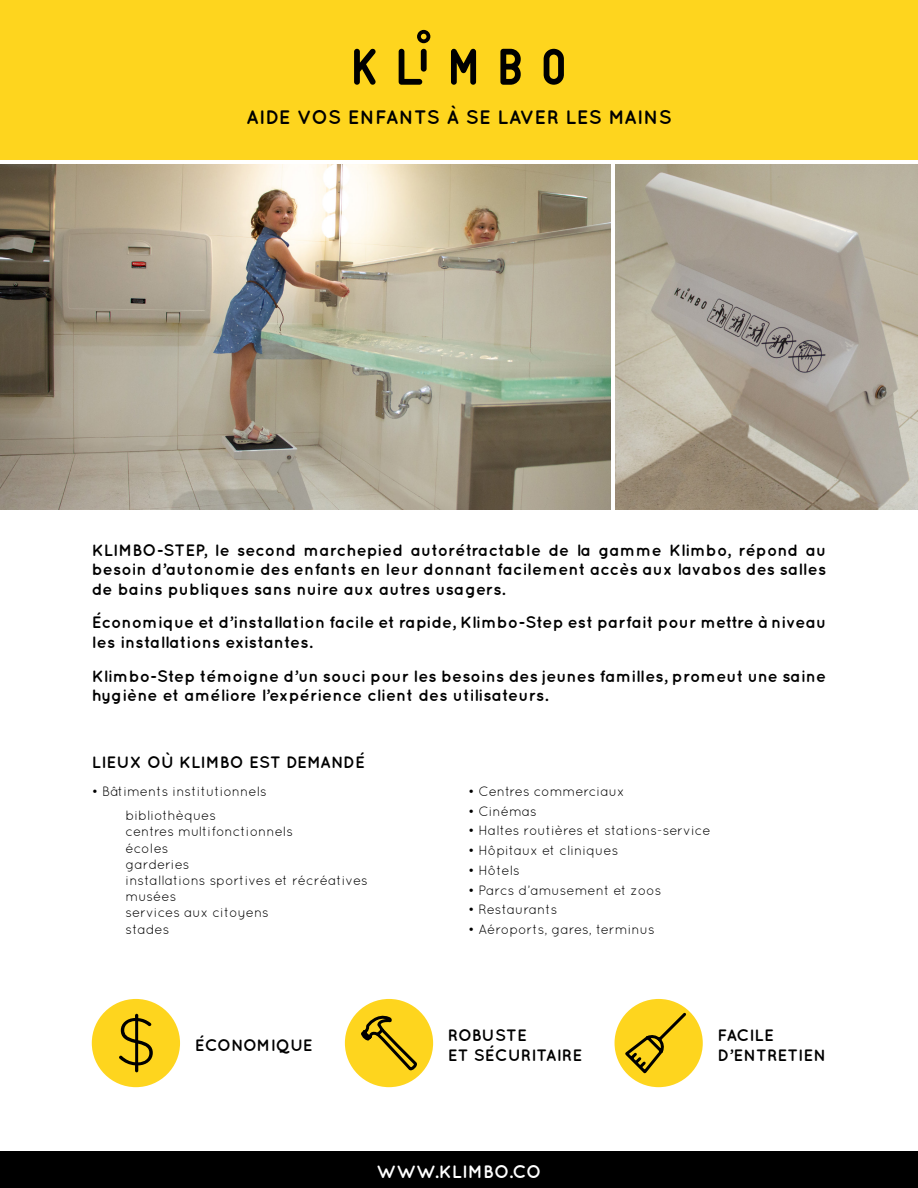
<style>
.page{position:relative;width:918px;height:1188px;background:#fff}
.page>*{position:absolute;margin:0;border:0;box-sizing:border-box;transform-origin:0 0}
.t1{font:700 19.5px "Quicksand";letter-spacing:.02em;color:#000}
.t2{font:700 18px "Quicksand";letter-spacing:.01em;color:#fff}
.t3{font:700 16.5px/19.8px "Quicksand";letter-spacing:.01em;color:#000}
.t4{font:13.5px/16.2px "Quicksand";color:#000}
</style>
<div class="page">
<div style="left:0;top:1151px;width:918px;height:37px;background:#000"></div>
<div style="left:345px;top:999px;width:88px;height:88px;background:#fed51e;border-radius:50%"></div>
<svg style="left:361px;top:1015px;width:56px;height:55px"></svg>
<div style="left:615px;top:999px;width:88px;height:88px;background:#fed51e;border-radius:50%"></div>
<svg style="left:622px;top:1010px;width:67px;height:66px"></svg>
<div style="left:92px;top:999px;width:88px;height:88px;background:#fed51e;border-radius:50%"></div>
<svg style="left:119px;top:1014px;width:34px;height:58px"></svg>
<img style="left:0;top:164px;width:611px;height:346px">
<img style="left:615px;top:164px;width:303px;height:346px">
<div style="left:0;top:0;width:918px;height:160px;background:#fed51e"></div>
<svg style="left:417px;top:30px;width:13px;height:13px"></svg>
<svg style="left:354px;top:48px;width:22px;height:37px"></svg>
<svg style="left:399px;top:49px;width:23px;height:36px"></svg>
<div style="left:421px;top:49px;width:6px;height:23px;background:#000;border-radius:3px"></div>
<svg style="left:500px;top:49px;width:21px;height:36px"></svg>
<svg style="left:544px;top:49px;width:20px;height:36px"></svg>
<svg style="left:451px;top:49px;width:25px;height:36px"></svg>
<p class="t1" style="left:246px;top:105px;width:424px">Aide vos enfants à se laver les mains</p>
<p class="t3" style="left:92px;top:539px;width:736px;text-align:justify">Klimbo-Step, le second marchepied autorétractable de la gamme Klimbo, répond au besoin d’autonomie des enfants en leur donnant facilement accès aux lavabos des salles de bains publiques sans nuire aux autres usagers.</p>
<p class="t3" style="left:92px;top:612px;width:736px">Économique et d’installation facile et rapide, Klimbo-Step est parfait pour mettre à niveau les installations existantes.</p>
<p class="t3" style="left:92px;top:665px;width:736px">Klimbo-Step témoigne d’un souci pour les besoins des jeunes familles, promeut une saine hygiène et améliore l’expérience client des utilisateurs.</p>
<p class="t3" style="left:92px;top:752px;width:272px">Lieux où Klimbo est demandé</p>
<p class="t4" style="left:126px;top:779px;width:143px;line-height:24.3px;text-indent:-34px">• Bâtiments institutionnels bibliothèques</p>
<p class="t4" style="left:126px;top:824px;width:244px">centres multifonctionnels<br>écoles<br>garderies<br>installations sportives et récréatives musées<br>services aux citoyens<br>stades</p>
<p class="t4" style="left:468px;top:783px;width:158px">• Centres commerciaux</p>
<p class="t4" style="left:468px;top:803px;width:70px">• Cinémas</p>
<p class="t4" style="left:468px;top:822px;width:244px">• Haltes routières et stations-service</p>
<p class="t4" style="left:468px;top:842px;width:152px">• Hôpitaux et cliniques</p>
<p class="t4" style="left:468px;top:862px;width:53px">• Hôtels</p>
<p class="t4" style="left:468px;top:882px;width:195px">• Parcs d’amusement et zoos</p>
<p class="t4" style="left:468px;top:901px;width:91px">• Restaurants</p>
<p class="t4" style="left:468px;top:921px;width:188px">• Aéroports, gares, terminus</p>
<p class="t3" style="left:195px;top:1035px;width:23px">ÉCONOMI</p>
<p class="t3" style="left:276px;top:1035px;width:26px">QUE</p>
<p class="t3" style="left:718px;top:1025px;width:28px">FACILE<br>D’ENT</p>
<p class="t3" style="left:448px;top:1025px;width:23px">ROBU</p>
<p class="t3" style="left:448px;top:1025px;width:92px;text-indent:47px">STE<br>ET SÉCU RITAI</p>
<p class="t3" style="left:562px;top:1045px;width:19px">RE</p>
<p class="t3" style="left:767px;top:1045px;width:21px">RETIEN</p>
<p class="t2" style="left:377px;top:1161px;width:166px">www.k limbo.co</p>
</div>
